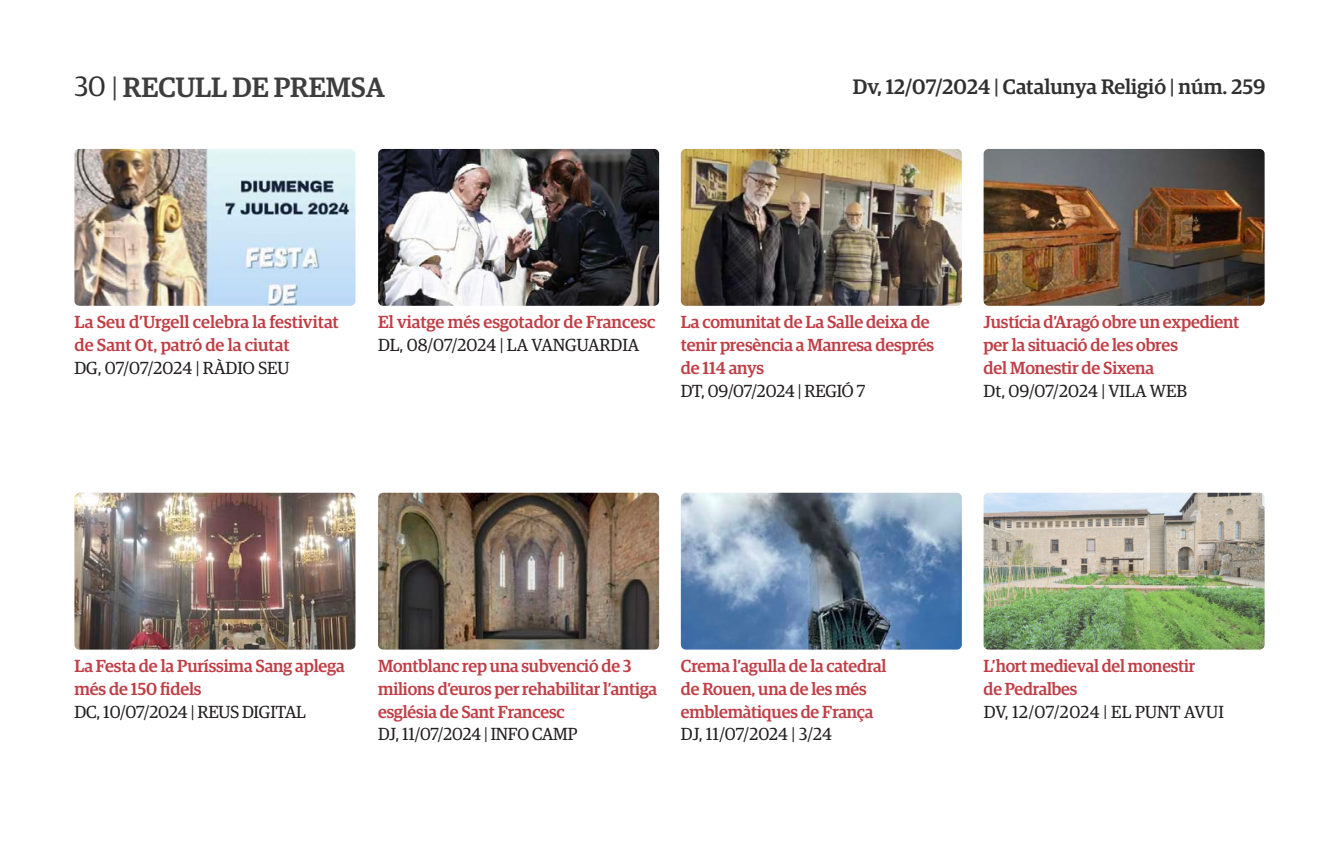
<style>
.page{position:relative;width:1340px;height:844px;background:#fff}
.page>*{position:absolute;margin:0;border:0;box-sizing:border-box;transform-origin:0 0}
.t1{font:500 28px "Guardian Egyp";color:#3e3e3f}
.t2{font:500 21px "Guardian Egyp";color:#312f30}
.Sin_espaciado{font:500 17.5px/22.8px "Guardian Egyp";letter-spacing:-.01em;color:#c03e45}
.Sin_espaciado-2{font:17.5px "Guardian Egyp";color:#231f20}
.Sin_espaciado-3{font:17.5px "Guardian Egyp";letter-spacing:.02em;color:#231f20}
.s1{font-weight:400;color:#312f30}
.s2{font-weight:400}
.s3{color:#3e3e3f}
</style>
<div class="page">
<img style="left:983px;top:492px;width:281px;height:157px">
<img style="left:378px;top:149px;width:281px;height:157px">
<img style="left:74px;top:492px;width:281px;height:157px">
<img style="left:681px;top:492px;width:280px;height:157px">
<img style="left:74px;top:149px;width:281px;height:157px">
<img style="left:681px;top:149px;width:280px;height:157px">
<img style="left:378px;top:492px;width:281px;height:157px">
<img style="left:983px;top:149px;width:281px;height:157px">
<h1 class="t1" style="left:74px;top:67px;width:312px"><span class="s1">30</span> <span class="s2">|</span> RECULL DE PREMSA</h1>
<p class="t2" style="left:853px;top:71px;width:414px">Dv, 12/07/2024 <span class="s3">|</span> Catalunya Religió <span class="s3">|</span> núm. 259</p>
<p class="Sin_espaciado" style="left:74px;top:309px;width:266px">La Seu d’Urgell celebra la festivitat de Sant Ot, patró de la ciutat</p>
<p class="Sin_espaciado-2" style="left:74px;top:355px;width:216px">DG, 07/07/2024 | RÀDIO SEU</p>
<p class="Sin_espaciado" style="left:378px;top:309px;width:279px">El viatge més esgotador de Francesc</p>
<p class="Sin_espaciado-2" style="left:378px;top:333px;width:263px">DL, 08/07/2024 | LA VANGUARDIA</p>
<p class="Sin_espaciado" style="left:681px;top:309px;width:255px">La comunitat de La Salle deixa de tenir presència a Manresa després de 114 anys</p>
<p class="Sin_espaciado-2" style="left:681px;top:378px;width:186px">DT, 09/07/2024 | REGIÓ 7</p>
<p class="Sin_espaciado" style="left:983px;top:309px;width:257px">Justícia d’Aragó obre un expedient per la situació de les obres<br>del Monestir de Sixena</p>
<p class="Sin_espaciado-2" style="left:983px;top:378px;width:205px">Dt, 09/07/2024 | VILA WEB</p>
<p class="Sin_espaciado" style="left:74px;top:653px;width:272px">La Festa de la Puríssima Sang aplega més de 150 fidels</p>
<p class="Sin_espaciado-2" style="left:74px;top:699px;width:233px">DC, 10/07/2024 | REUS DIGITAL</p>
<p class="Sin_espaciado" style="left:378px;top:653px;width:280px">Montblanc rep una subvenció de 3 milions d’euros per rehabilitar l’antiga església de Sant Francesc</p>
<p class="Sin_espaciado-2" style="left:378px;top:722px;width:201px">DJ, 11/07/2024 | INFO CAMP</p>
<p class="Sin_espaciado" style="left:681px;top:653px;width:207px">Crema l’agulla de la catedral de Rouen, una de les més emblemàtiques de França</p>
<p class="Sin_espaciado-2" style="left:681px;top:722px;width:153px">DJ, 11/07/2024 | 3/24</p>
<p class="Sin_espaciado" style="left:983px;top:653px;width:213px">L’hort medieval del monestir de Pedralbes</p>
<p class="Sin_espaciado-3" style="left:983px;top:699px;width:242px">DV, 12/07/2024 | EL PUNT AVUI</p>
</div>
